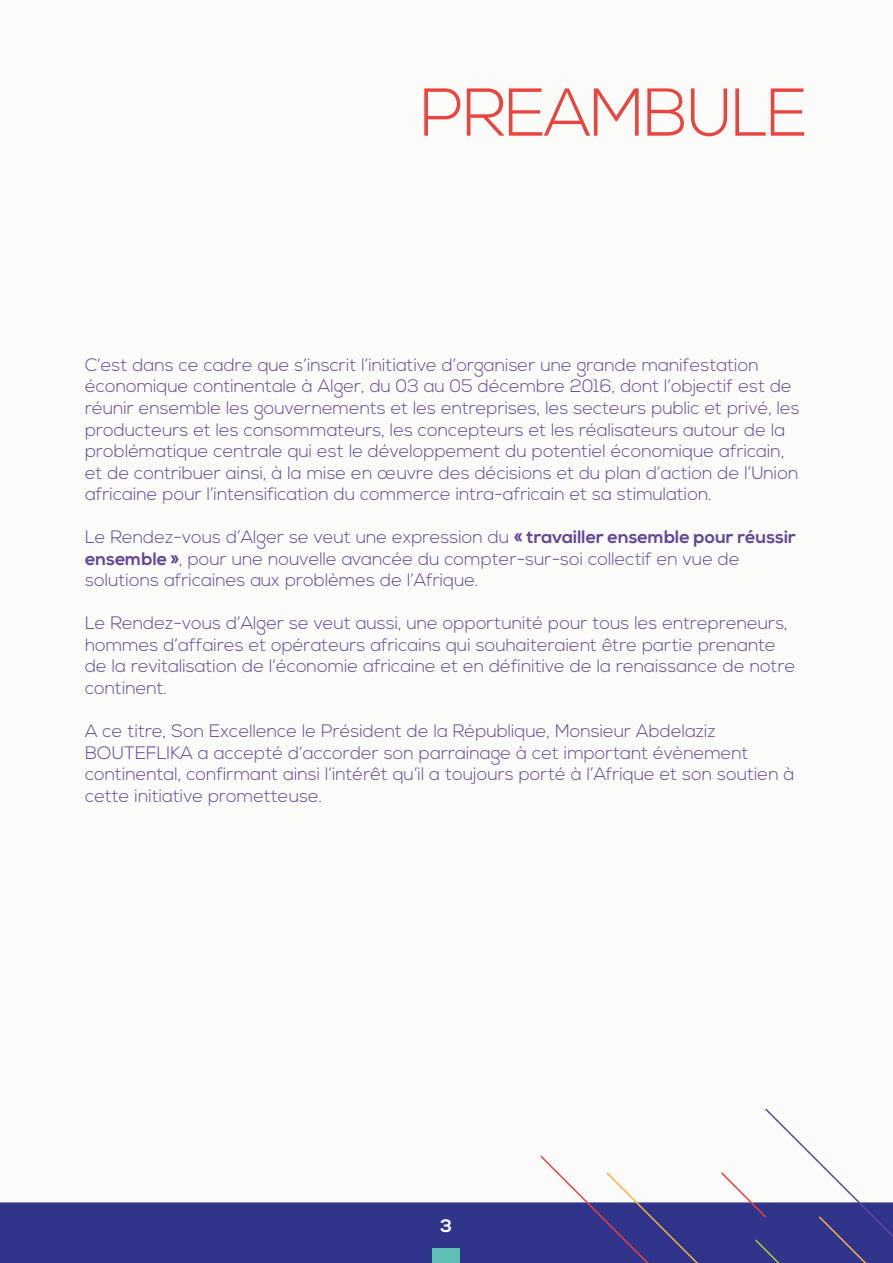
<style>
.page{position:relative;width:893px;height:1263px;background:#fbfbfa}
.page>*{position:absolute;margin:0;border:0;box-sizing:border-box;transform-origin:0 0}
.t1{font:300 67.5px "Nexa";letter-spacing:-.025em;color:#e9453e}
.t2{font:300 18px/21.6px "Nexa";color:#634696}
.t3{font:700 18px "Nexa";color:#fff}
.s1{font-weight:700}
</style>
<div class="page">
<div style="left:0;top:1202px;width:539px;height:61px;background:#30358b"></div>
<svg style="left:539px;top:1108px;width:354px;height:155px"></svg>
<div style="left:433px;top:1248px;width:27px;height:15px;background:#60beb3"></div>
<h1 class="t1" style="left:420px;top:74px;width:389px">PREAMBULE</h1>
<p class="t2" style="left:85px;top:355px;width:716px">C’est dans ce cadre que s’inscrit l’initiative d’organiser une grande manifestation économique continentale à Alger, du 03 au 05 décembre 2016, dont l’objectif est de réunir ensemble les gouvernements et les entreprises, les secteurs public et privé, les producteurs et les consommateurs, les concepteurs et les réalisateurs autour de la problématique centrale qui est le développement du potentiel économique africain, et de contribuer ainsi, à la mise en œuvre des décisions et du plan d’action de l’Union africaine pour l’intensification du commerce intra-africain et sa stimulation.</p>
<p class="t2" style="left:85px;top:527px;width:712px">Le Rendez-vous d’Alger se veut une expression du <span class="s1">« travailler ensemble pour réussir ensemble »</span>, pour une nouvelle avancée du compter-sur-soi collectif en vue de solutions africaines aux problèmes de l’Afrique.</p>
<p class="t2" style="left:85px;top:613px;width:712px">Le Rendez-vous d’Alger se veut aussi, une opportunité pour tous les entrepreneurs, hommes d’affaires et opérateurs africains qui souhaiteraient être partie prenante de la revitalisation de l’économie africaine et en définitive de la renaissance de notre continent.</p>
<p class="t2" style="left:85px;top:721px;width:711px">A ce titre, Son Excellence le Président de la République, Monsieur Abdelaziz BOUTEFLIKA a accepté d’accorder son parrainage à cet important évènement continental, confirmant ainsi l’intérêt qu’il a toujours porté à l’Afrique et son soutien à cette initiative prometteuse.</p>
<p class="t3" style="left:441px;top:1216px;width:13px">3</p>
</div>
